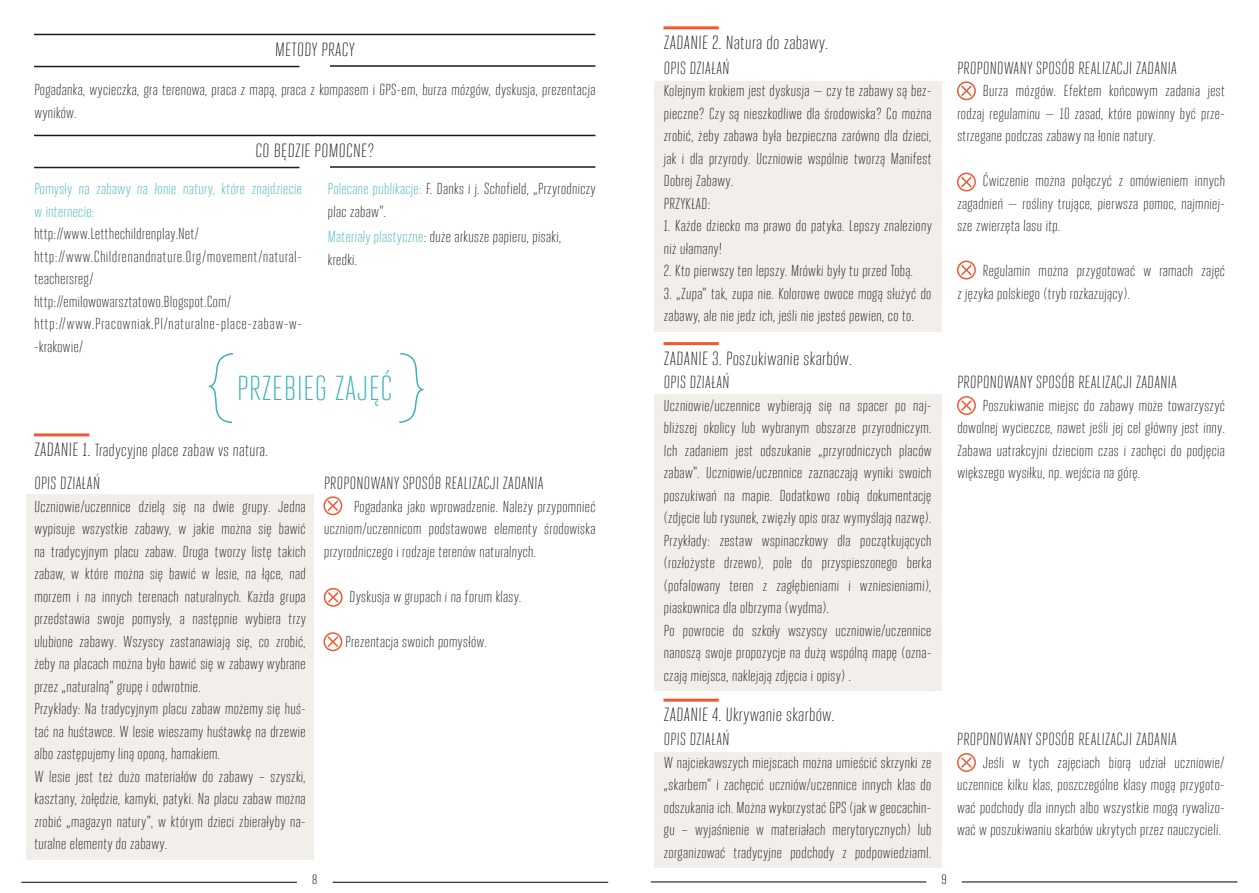
<style>
.page{position:relative;width:1259px;height:893px;background:#fff}
.page>*{position:absolute;margin:0;border:0;box-sizing:border-box;transform-origin:0 0}
.t1{font:300 34.65px "Heroic Condensed";color:#3db3b5;scale:1.1 1}
.t2{font:300 19.05px "Heroic Condensed";color:#1d1b1e;scale:1.12 1}
.t3{font:300 17.55px "Heroic Condensed";color:#1d1b1e;scale:1.12 1}
.t4{font:300 15.9px/22.5px "Heroic Condensed";color:#1d1b1e;text-align:justify;scale:1.12 1}
.t5{font:300 15.9px/22.5px "Heroic Condensed";letter-spacing:.025em;color:#1d1b1e;scale:1.12 1}
.t6{font:300 15.9px/22.5px "Heroic Condensed";color:#3eb4b5;scale:1.12 1}
.t7{font:300 13.5px "Heroic Condensed";color:#000;scale:1.28 1}
.s1{color:#3eb4b5}
.s2{font-size:19.05px}
</style>
<div class="page">
<hr style="left:21px;top:882px;width:276px;height:1px;background:#000">
<hr style="left:333px;top:882px;width:275px;height:1px;background:#000">
<hr style="left:651px;top:881px;width:275px;height:1px;background:#000">
<hr style="left:962px;top:881px;width:275px;height:1px;background:#000">
<div style="left:26px;top:494px;width:288px;height:365px;background:#f2efea"></div>
<hr style="left:34px;top:34px;width:561px;height:1px;background:#1d1b1e">
<hr style="left:34px;top:66px;width:265px;height:1px;background:#1d1b1e">
<hr style="left:330px;top:65px;width:265px;height:2px;background:#1d1b1e">
<hr style="left:34px;top:135px;width:561px;height:1px;background:#1d1b1e">
<hr style="left:34px;top:167px;width:265px;height:1px;background:#1d1b1e">
<hr style="left:330px;top:166px;width:265px;height:2px;background:#1d1b1e">
<div style="left:323px;top:496px;width:19px;height:19px;border:2px solid #f15832;border-radius:50%"></div>
<svg style="left:326px;top:499px;width:14px;height:14px"></svg>
<hr style="left:34px;top:433px;width:55px;height:3px;background:#f15832">
<div style="left:324px;top:588px;width:19px;height:19px;border:2px solid #f15832;border-radius:50%"></div>
<svg style="left:326px;top:590px;width:14px;height:14px"></svg>
<div style="left:323px;top:632px;width:19px;height:19px;border:2px solid #f15832;border-radius:50%"></div>
<svg style="left:326px;top:635px;width:14px;height:14px"></svg>
<svg style="left:208px;top:353px;width:25px;height:71px"></svg>
<svg style="left:399px;top:353px;width:26px;height:70px"></svg>
<div style="left:654px;top:81px;width:288px;height:251px;background:#f2efea"></div>
<hr style="left:663px;top:26px;width:56px;height:3px;background:#f15832">
<div style="left:957px;top:81px;width:19px;height:19px;border:2px solid #f15832;border-radius:50%"></div>
<svg style="left:959px;top:84px;width:14px;height:14px"></svg>
<div style="left:957px;top:173px;width:19px;height:18px;border:2px solid #f15832;border-radius:50%"></div>
<svg style="left:959px;top:175px;width:14px;height:14px"></svg>
<div style="left:957px;top:261px;width:19px;height:18px;border:2px solid #f15832;border-radius:50%"></div>
<svg style="left:959px;top:263px;width:14px;height:14px"></svg>
<div style="left:654px;top:394px;width:288px;height:297px;background:#f2efea"></div>
<hr style="left:663px;top:342px;width:56px;height:3px;background:#f15832">
<div style="left:957px;top:396px;width:19px;height:19px;border:2px solid #f15832;border-radius:50%"></div>
<svg style="left:959px;top:399px;width:14px;height:13px"></svg>
<div style="left:654px;top:752px;width:288px;height:116px;background:#f2efea"></div>
<hr style="left:663px;top:699px;width:56px;height:3px;background:#f15832">
<div style="left:957px;top:753px;width:19px;height:19px;border:2px solid #f15832;border-radius:50%"></div>
<svg style="left:959px;top:756px;width:14px;height:13px"></svg>
<p class="t2" style="left:275px;top:39px;width:74px">METODY PRACY</p>
<p class="t4" style="left:34px;top:79px;width:503px">Pogadanka, wycieczka, gra terenowa, praca z mapą, praca z kompasem i GPS-em, burza mózgów, dyskusja, prezentacja wyników.</p>
<p class="t2" style="left:255px;top:140px;width:108px">CO BĘDZIE POMOCNE?</p>
<p class="t6" style="left:34px;top:178px;width:241px">Pomysły na zabawy na łonie natury, które znajdziecie w internecie:</p>
<p class="t4" style="left:34px;top:223px;width:149px">http://www.Letthechildrenplay.Net/</p>
<p class="t4" style="left:34px;top:245px;width:241px">http://www.Childrenandnature.Org/movement/natural&shy;teachersreg/</p>
<p class="t4" style="left:34px;top:290px;width:178px">http://emilowowarsztatowo.Blogspot.Com/</p>
<p class="t5" style="left:34px;top:313px;width:241px">http://www.Pracowniak.Pl/naturalne-place-zabaw-w--krakowie/</p>
<p class="t4" style="left:327px;top:178px;width:242px"><span class="s1">Polecane publikacje:</span> F. Danks i j. Schofield, „Przyrodniczy plac zabaw”.</p>
<p class="t4" style="left:327px;top:226px;width:211px"><span class="s1">Materiały plastyczne</span>: duże arkusze papieru, pisaki,</p>
<p class="t4" style="left:327px;top:248px;width:29px">kredki.</p>
<p class="t1" style="left:237px;top:369px;width:143px">PRZEBIEG ZAJĘĆ</p>
<p class="t3" style="left:34px;top:440px;width:211px"><span class="s2">ZADANIE 1.</span> Tradycyjne place zabaw vs natura.</p>
<p class="t3" style="left:34px;top:473px;width:61px">OPIS DZIAŁAŃ</p>
<p class="t4" style="left:34px;top:495px;width:245px">Uczniowie/uczennice dzielą się na dwie grupy. Jedna wypisuje wszystkie zabawy, w jakie można się bawić na tradycyjnym placu zabaw. Druga tworzy listę takich zabaw, w które można się bawić w lesie, na łące, nad morzem i na innych terenach naturalnych. Każda grupa przedstawia swoje pomysły, a następnie wybiera trzy ulubione zabawy. Wszyscy zastanawiają się, co zrobić, żeby na placach można było bawić się w zabawy wybrane przez „naturalną” grupę i odwrotnie.</p>
<p class="t4" style="left:34px;top:697px;width:245px">Przykłady: Na tradycyjnym placu zabaw możemy się huś&shy;tać na huśtawce. W lesie wieszamy huśtawkę na drzewie albo zastępujemy liną oponą, hamakiem.</p>
<p class="t4" style="left:34px;top:765px;width:245px">W lesie jest też dużo materiałów do zabawy – szyszki, kasztany, żołędzie, kamyki, patyki. Na placu zabaw można zrobić „magazyn natury”, w którym dzieci zbierałyby na&shy;turalne elementy do zabawy.</p>
<p class="t3" style="left:324px;top:473px;width:198px">PROPONOWANY SPOSÓB REALIZACJI ZADANIA</p>
<p class="t4" style="left:324px;top:495px;width:245px;text-indent:30px">Pogadanka jako wprowadzenie. Należy przypomnieć uczniom/uczennicom podstawowe elementy środowiska przyrodniczego i rodzaje terenów naturalnych.</p>
<p class="t4" style="left:349px;top:585px;width:156px">Dyskusja w grupach i na forum klasy.</p>
<p class="t4" style="left:345px;top:630px;width:129px">Prezentacja swoich pomysłów.</p>
<p class="t2" style="left:663px;top:32px;width:149px">ZADANIE 2. Natura do zabawy.</p>
<p class="t3" style="left:663px;top:58px;width:61px">OPIS DZIAŁAŃ</p>
<p class="t4" style="left:663px;top:80px;width:241px">Kolejnym krokiem jest dyskusja — czy te zabawy są bez&shy;pieczne? Czy są nieszkodliwe dla środowiska? Co można zrobić, żeby zabawa była bezpieczna zarówno dla dzieci, jak i dla przyrody. Uczniowie wspólnie tworzą Manifest Dobrej Zabawy.</p>
<p class="t4" style="left:663px;top:192px;width:44px">PRZYKŁAD:</p>
<p class="t4" style="left:663px;top:215px;width:242px">1. Każde dziecko ma prawo do patyka. Lepszy znaleziony niż ułamany!</p>
<p class="t4" style="left:663px;top:260px;width:225px">2. Kto pierwszy ten lepszy. Mrówki były tu przed Tobą.</p>
<p class="t4" style="left:663px;top:282px;width:241px">3. „Zupa” tak, zupa nie. Kolorowe owoce mogą służyć do zabawy, ale nie jedz ich, jeśli nie jesteś pewien, co to.</p>
<p class="t2" style="left:663px;top:348px;width:170px">ZADANIE 3. Poszukiwanie skarbów.</p>
<p class="t3" style="left:663px;top:373px;width:61px">OPIS DZIAŁAŃ</p>
<p class="t4" style="left:663px;top:394px;width:241px">Uczniowie/uczennice wybierają się na spacer po naj&shy;bliższej okolicy lub wybranym obszarze przyrodniczym.<br>Ich zadaniem jest odszukanie „przyrodniczych placów zabaw”. Uczniowie/uczennice zaznaczają wyniki swoich poszukiwań na mapie. Dodatkowo robią dokumentację (zdjęcie lub rysunek, zwięzły opis oraz wymyślają nazwę).</p>
<p class="t4" style="left:663px;top:529px;width:241px">Przykłady: zestaw wspinaczkowy dla początkujących (rozłożyste drzewo), pole do przyspieszonego berka (pofalowany teren z zagłębieniami i wzniesieniami), piaskownica dla olbrzyma (wydma).</p>
<p class="t4" style="left:663px;top:619px;width:241px">Po powrocie do szkoły wszyscy uczniowie/uczennice nanoszą swoje propozycje na dużą wspólną mapę (ozna&shy;czają miejsca, naklejają zdjęcia i opisy) .</p>
<p class="t2" style="left:663px;top:704px;width:155px">ZADANIE 4. Ukrywanie skarbów.</p>
<p class="t3" style="left:663px;top:730px;width:61px">OPIS DZIAŁAŃ</p>
<p class="t4" style="left:663px;top:751px;width:241px">W najciekawszych miejscach można umieścić skrzynki ze „skarbem” i zachęcić uczniów/uczennice innych klas do odszukania ich. Można wykorzystać GPS (jak w geocachin&shy;gu – wyjaśnienie w materiałach merytorycznych) lub zorganizować tradycyjne podchody z podpowiedziamI.</p>
<p class="t7" style="left:312px;top:872px;width:6px">8</p>
<p class="t7" style="left:941px;top:872px;width:6px">9</p>
<p class="t3" style="left:957px;top:58px;width:198px">PROPONOWANY SPOSÓB REALIZACJI ZADANIA</p>
<p class="t4" style="left:957px;top:80px;width:241px;text-indent:26px">Burza mózgów. Efektem końcowym zadania jest rodzaj regulaminu — 10 zasad, które powinny być prze&shy;strzegane podczas zabawy na łonie natury.</p>
<p class="t4" style="left:957px;top:170px;width:241px;text-indent:26px">Ćwiczenie można połączyć z omówieniem innych zagadnień — rośliny trujące, pierwsza pomoc, najmniej&shy;sze zwierzęta lasu itp.</p>
<p class="t4" style="left:957px;top:260px;width:241px;text-indent:26px">Regulamin można przygotować w ramach zajęć z języka polskiego (tryb rozkazujący).</p>
<p class="t3" style="left:957px;top:373px;width:198px">PROPONOWANY SPOSÓB REALIZACJI ZADANIA</p>
<p class="t4" style="left:957px;top:394px;width:241px;text-indent:26px">Poszukiwanie miejsc do zabawy może towarzyszyć dowolnej wycieczce, nawet jeśli jej cel główny jest inny.<br>Zabawa uatrakcyjni dzieciom czas i zachęci do podjęcia większego wysiłku, np. wejścia na górę.</p>
<p class="t3" style="left:957px;top:730px;width:198px">PROPONOWANY SPOSÓB REALIZACJI ZADANIA</p>
<p class="t4" style="left:957px;top:751px;width:241px;text-indent:26px">Jeśli w tych zajęciach biorą udział uczniowie/ uczennice kilku klas, poszczególne klasy mogą przygoto&shy;wać podchody dla innych albo wszystkie mogą rywalizo&shy;wać w poszukiwaniu skarbów ukrytych przez nauczycieli.</p>
</div>
